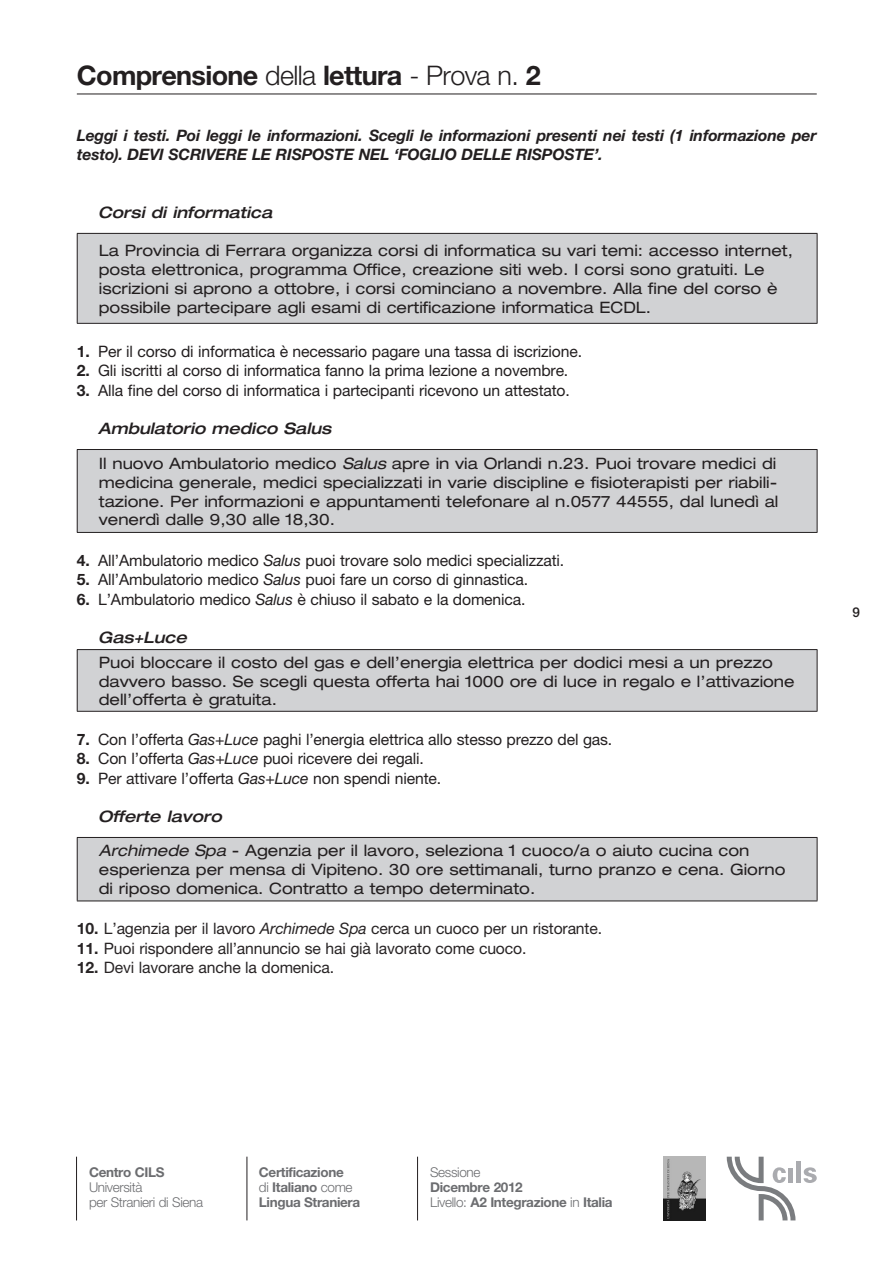
<style>
.page{position:relative;width:893px;height:1263px;background:#fff}
.page>*{position:absolute;margin:0;border:0;box-sizing:border-box;transform-origin:0 0}
.t1{font:700 27px "Helvetica Neue";letter-spacing:-.025em;color:#231f20}
.t2{font:expanded 15.75px/18.9px "Helvetica Neue";color:#231f20}
.t3{font:15.75px "Helvetica Neue";letter-spacing:-.01em;color:#231f20}
.t4{font:15.75px "Helvetica Neue";letter-spacing:-.01em;color:#282425}
.t5{font:italic 700 15.75px/19.5px "Helvetica Neue";letter-spacing:-.01em;color:#231f20}
.t6{font:italic 500 expanded 15.75px "Helvetica Neue";color:#231f20}
.t7{font:700 13.5px/15px "Helvetica Neue";letter-spacing:-.025em;color:#6c6d70}
.t8{font:300 13.5px/15px "Helvetica Neue";letter-spacing:-.025em;color:#6c6d70}
.t9{font:500 13.5px "Helvetica Neue";color:#231f20}
.s1{font-weight:300}
.s2{font-weight:700}
.s3{font-weight:500;font-style:italic}
.s4{font-style:italic}
</style>
<div class="page">
<img style="left:663px;top:1157px;width:42px;height:63px">
<hr style="left:247px;top:1157px;width:1px;height:63px;background:#231f20">
<hr style="left:417px;top:1157px;width:1px;height:63px;background:#231f20">
<hr style="left:76px;top:1157px;width:1px;height:63px;background:#231f20">
<svg style="left:727px;top:1157px;width:68px;height:63px"></svg>
<div style="left:788px;top:1168px;width:5px;height:14px;background:#aaabaf"></div>
<div style="left:796px;top:1161px;width:5px;height:21px;background:#aaabaf"></div>
<svg style="left:804px;top:1167px;width:13px;height:16px"></svg>
<div style="left:77px;top:233px;width:740px;height:90px;background:#d1d2d4"></div>
<hr style="left:77px;top:233px;width:740px;height:1px;background:#231f20">
<hr style="left:77px;top:234px;width:1px;height:89px;background:#231f20">
<hr style="left:817px;top:234px;width:1px;height:89px;background:#231f20">
<hr style="left:77px;top:323px;width:740px;height:1px;background:#231f20">
<div style="left:77px;top:449px;width:740px;height:83px;background:#d1d2d4"></div>
<hr style="left:77px;top:449px;width:740px;height:1px;background:#231f20">
<hr style="left:77px;top:450px;width:1px;height:82px;background:#231f20">
<hr style="left:817px;top:450px;width:1px;height:82px;background:#231f20">
<hr style="left:77px;top:532px;width:740px;height:1px;background:#231f20">
<div style="left:77px;top:650px;width:740px;height:61px;background:#d1d2d4"></div>
<hr style="left:77px;top:649px;width:740px;height:1px;background:#231f20">
<hr style="left:77px;top:650px;width:1px;height:61px;background:#231f20">
<hr style="left:817px;top:650px;width:1px;height:61px;background:#231f20">
<hr style="left:77px;top:711px;width:740px;height:1px;background:#231f20">
<div style="left:77px;top:837px;width:740px;height:64px;background:#d1d2d4"></div>
<hr style="left:77px;top:837px;width:740px;height:1px;background:#231f20">
<hr style="left:77px;top:838px;width:1px;height:62px;background:#231f20">
<hr style="left:817px;top:838px;width:1px;height:62px;background:#231f20">
<hr style="left:77px;top:900px;width:740px;height:1px;background:#231f20">
<hr style="left:77px;top:94px;width:740px;height:1px;background:#231f20">
<h1 class="t1" style="left:77px;top:59px;width:465px">Comprensione <span class="s1">della</span> lettura <span class="s1">- Prova n.</span> 2</h1>
<p class="t5" style="left:77px;top:125px;width:741px">Leggi i testi. Poi leggi le informazioni. Scegli le informazioni presenti nei testi (1 informazione per testo). DEVI SCRIVERE LE RISPOSTE NEL ‘FOGLIO DELLE RISPOSTE’.</p>
<p class="t6" style="left:98px;top:203px;width:175px">Corsi di informatica</p>
<p class="t2" style="left:99px;top:241px;width:696px">La Provincia di Ferrara organizza corsi di informatica su vari temi: accesso internet, posta elettronica, programma Office, creazione siti web. I corsi sono gratuiti. Le iscrizioni si aprono a ottobre, i corsi cominciano a novembre. Alla fine del corso è possibile partecipare agli esami di certificazione informatica ECDL.</p>
<p class="t3" style="left:77px;top:342px;width:507px"><span class="s2">1.</span> Per il corso di informatica è necessario pagare una tassa di iscrizione.</p>
<p class="t3" style="left:77px;top:361px;width:493px"><span class="s2">2.</span> Gli iscritti al corso di informatica fanno la prima lezione a novembre.</p>
<p class="t3" style="left:77px;top:381px;width:494px"><span class="s2">3.</span> Alla fine del corso di informatica i partecipanti ricevono un attestato.</p>
<p class="t2" style="left:98px;top:411px;width:679px;line-height:34.7px"><span class="s3">Ambulatorio medico Salus<br></span>Il nuovo Ambulatorio medico <span class="s4">Salus</span> apre in via Orlandi n.23. Puoi trovare medici di</p>
<p class="t2" style="left:99px;top:472px;width:681px;text-align:justify">medicina generale, medici specializzati in varie discipline e fisioterapisti per riabili&shy;tazione. Per informazioni e appuntamenti telefonare al n.0577 44555, dal lunedì al venerdì dalle 9,30 alle 18,30.</p>
<p class="t3" style="left:77px;top:551px;width:489px"><span class="s2">4.</span> All’Ambulatorio medico <span class="s4">Salus</span> puoi trovare solo medici specializzati.</p>
<p class="t3" style="left:77px;top:570px;width:453px"><span class="s2">5.</span> All’Ambulatorio medico <span class="s4">Salus</span> puoi fare un corso di ginnastica.</p>
<p class="t3" style="left:77px;top:590px;width:450px"><span class="s2">6.</span> L’Ambulatorio medico <span class="s4">Salus</span> è chiuso il sabato e la domenica.</p>
<p class="t6" style="left:98px;top:628px;width:90px">Gas+Luce</p>
<p class="t2" style="left:99px;top:652px;width:697px">Puoi bloccare il costo del gas e dell’energia elettrica per dodici mesi a un prezzo davvero basso. Se scegli questa offerta hai 1000 ore di luce in regalo e l’attivazione dell’offerta è gratuita.</p>
<p class="t3" style="left:77px;top:730px;width:537px"><span class="s2">7.</span> Con l’offerta <span class="s4">Gas+Luce</span> paghi l’energia elettrica allo stesso prezzo del gas.</p>
<p class="t3" style="left:77px;top:749px;width:349px"><span class="s2">8.</span> Con l’offerta <span class="s4">Gas+Luce</span> puoi ricevere dei regali.</p>
<p class="t3" style="left:77px;top:769px;width:366px"><span class="s2">9.</span> Per attivare l’offerta <span class="s4">Gas+Luce</span> non spendi niente.</p>
<p class="t2" style="left:98px;top:799px;width:653px;line-height:34.3px"><span class="s3">Offerte lavoro<br></span><span class="s4">Archimede Spa</span> - Agenzia per il lavoro, seleziona 1 cuoco/a o aiuto cucina con</p>
<p class="t2" style="left:99px;top:860px;width:688px">esperienza per mensa di Vipiteno. 30 ore settimanali, turno pranzo e cena. Giorno di riposo domenica. Contratto a tempo determinato.</p>
<p class="t4" style="left:77px;top:919px;width:527px"><span class="s2">10.</span> L’agenzia per il lavoro <span class="s4">Archimede Spa</span> cerca un cuoco per un ristorante.</p>
<p class="t4" style="left:77px;top:939px;width:451px"><span class="s2">11.</span> Puoi rispondere all’annuncio se hai già lavorato come cuoco.</p>
<p class="t4" style="left:77px;top:958px;width:259px"><span class="s2">12.</span> Devi lavorare anche la domenica.</p>
<p class="t9" style="left:852px;top:604px;width:9px">9</p>
<p class="t7" style="left:89px;top:1164px;width:77px">Centro CILS</p>
<p class="t8" style="left:89px;top:1179px;width:116px">Università<br>per Stranieri di Siena</p>
<p class="t7" style="left:259px;top:1164px;width:103px">Certificazione<br><span class="s1">di</span> Italiano <span class="s1">come<br></span>Lingua Straniera</p>
<p class="t8" style="left:430px;top:1164px;width:52px">Sessione</p>
<p class="t7" style="left:430px;top:1179px;width:184px">Dicembre 2012<br><span class="s1">Livello:</span> A2 Integrazione <span class="s1">in</span> Italia</p>
</div>
